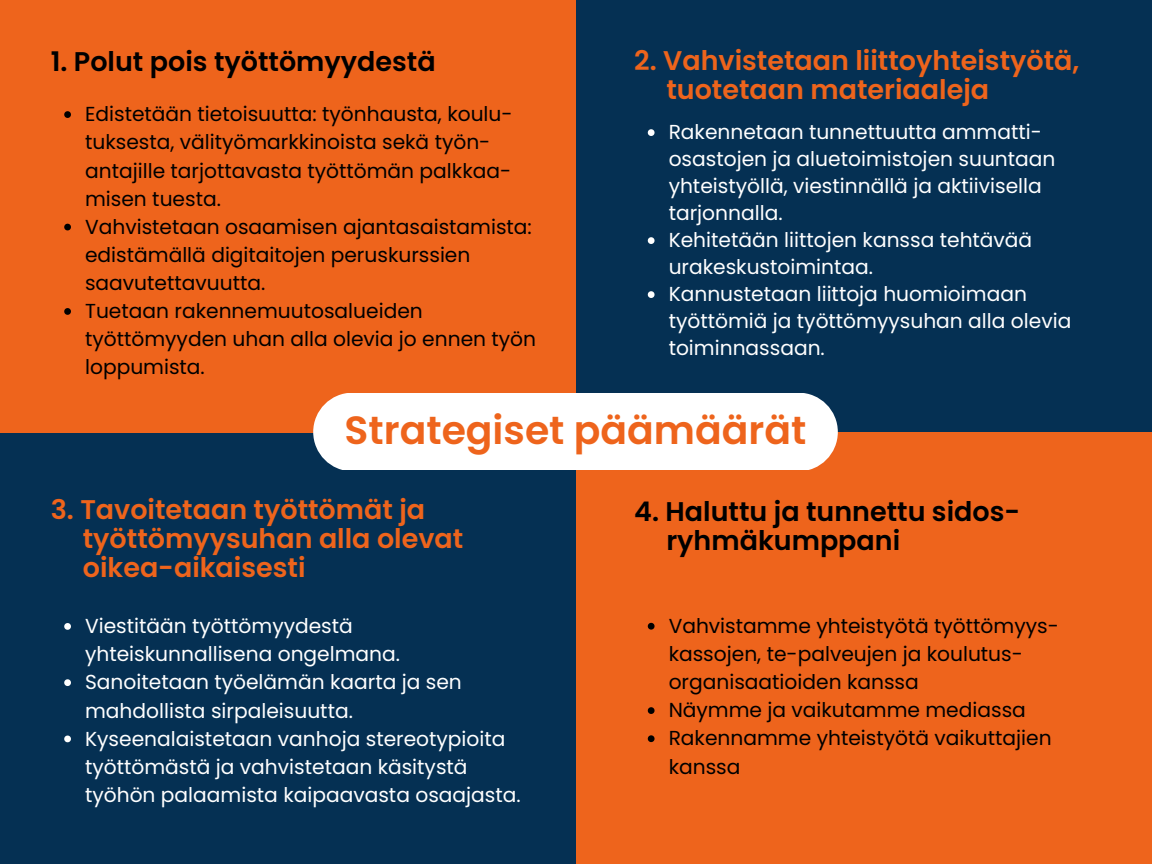
<style>
.page{position:relative;width:1152px;height:864px;background:#053053}
.page>*{position:absolute;margin:0;border:0;box-sizing:border-box;transform-origin:0 0}
.t1{font:600 39.3px "Poppins";color:#ee641c}
.t2{font:600 27px/29.2px "Poppins";color:#ee641c}
.t3{font:600 27px/29.2px "Poppins";color:#000}
.t4{font:20.25px/27px "Poppins";color:#fff}
.t5{font:20.25px/28.2px "Poppins";color:#000}
</style>
<div class="page">
<div style="left:0;top:0;width:575px;height:432px;background:#ee641c"></div>
<div style="left:576px;top:432px;width:575px;height:432px;background:#ee641c"></div>
<div style="left:313px;top:393px;width:525px;height:77px;background:#fff"></div>
<svg style="left:64px;top:111px;width:7px;height:7px"></svg>
<svg style="left:64px;top:224px;width:7px;height:6px"></svg>
<svg style="left:64px;top:308px;width:7px;height:7px"></svg>
<svg style="left:648px;top:623px;width:7px;height:7px"></svg>
<svg style="left:648px;top:707px;width:7px;height:7px"></svg>
<svg style="left:648px;top:735px;width:7px;height:7px"></svg>
<svg style="left:648px;top:129px;width:7px;height:7px"></svg>
<svg style="left:648px;top:237px;width:7px;height:7px"></svg>
<svg style="left:648px;top:291px;width:7px;height:7px"></svg>
<svg style="left:64px;top:623px;width:7px;height:7px"></svg>
<svg style="left:64px;top:679px;width:7px;height:7px"></svg>
<svg style="left:64px;top:736px;width:7px;height:6px"></svg>
<h2 class="t3" style="left:51px;top:47px;width:386px">1. Polut pois työttömyydestä</h2>
<h2 class="t2" style="left:666px;top:46px;width:414px;text-indent:-32px">2. Vahvistetaan liittoyhteistyötä, tuotetaan materiaaleja</h2>
<p class="t5" style="left:85px;top:100px;width:453px">Edistetään tietoisuutta: työnhausta, koulu&shy;tuksesta, välityömarkkinoista sekä työn&shy;antajille tarjottavasta työttömän palkkaa&shy;misen tuesta.<br>Vahvistetaan osaamisen ajantasaistamista: edistämällä digitaitojen peruskurssien saavutettavuutta.<br>Tuetaan rakennemuutosalueiden työttömyyden uhan alla olevia jo ennen työn loppumista.</p>
<p class="t4" style="left:669px;top:119px;width:404px">Rakennetaan tunnettuutta ammatti&shy;osastojen ja aluetoimistojen suuntaan yhteistyöllä, viestinnällä ja aktiivisella tarjonnalla.<br>Kehitetään liittojen kanssa tehtävää urakeskustoimintaa.<br>Kannustetaan liittoja huomioimaan työttömiä ja työttömyysuhan alla olevia toiminnassaan.</p>
<h1 class="t1" style="left:345px;top:403px;width:463px">Strategiset päämäärät</h1>
<h2 class="t2" style="left:83px;top:495px;width:382px;text-indent:-32px">3. Tavoitetaan työttömät ja työttömyysuhan alla olevat oikea-aikaisesti</h2>
<p class="t4" style="left:85px;top:612px;width:437px;line-height:28.2px">Viestitään työttömyydestä yhteiskunnallisena ongelmana.<br>Sanoitetaan työelämän kaarta ja sen mahdollista sirpaleisuutta.<br>Kyseenalaistetaan vanhoja stereotypioita työttömästä ja vahvistetaan käsitystä työhön palaamista kaipaavasta osaajasta.</p>
<h2 class="t3" style="left:666px;top:497px;width:355px;text-indent:-32px">4. Haluttu ja tunnettu sidos&shy;ryhmäkumppani</h2>
<p class="t5" style="left:669px;top:612px;width:392px">Vahvistamme yhteistyötä työttömyys&shy;kassojen, te-palveujen ja koulutus&shy;organisaatioiden kanssa<br>Näymme ja vaikutamme mediassa<br>Rakennamme yhteistyötä vaikuttajien kanssa</p>
</div>
